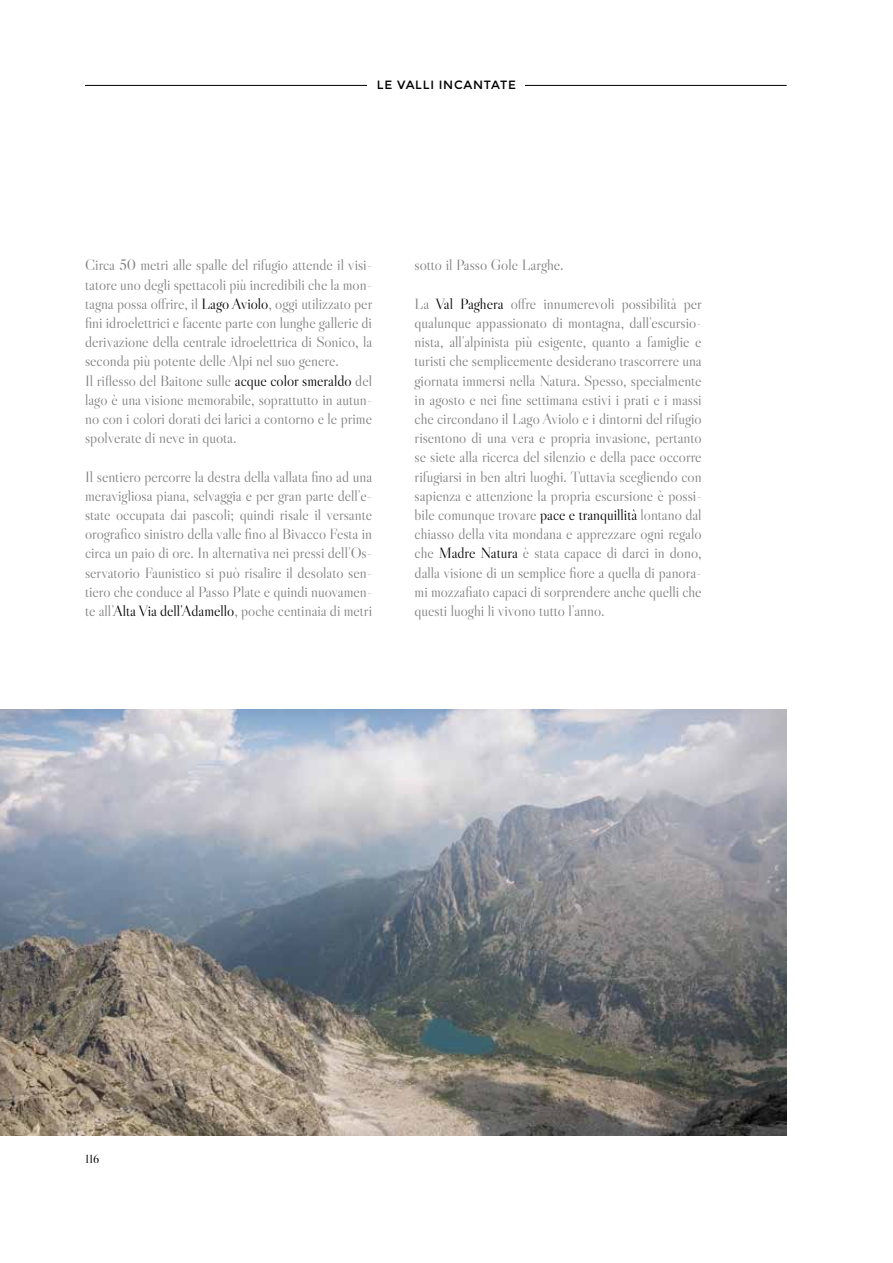
<style>
.page{position:relative;width:893px;height:1263px;background:#fff}
.page>*{position:absolute;margin:0;border:0;box-sizing:border-box;transform-origin:0 0}
.t1{font:15px/19.2px "Libre Caslon Display";color:#808081;text-align:justify}
.t2{font:12px "Montserrat";letter-spacing:.06em;color:#000}
.t3{font:12px "Libre Caslon Display";color:#000}
.s1{color:#020203}
</style>
<div class="page">
<img style="left:0;top:710px;width:787px;height:425px">
<hr style="left:85px;top:85px;width:702px;height:1px;background:#000">
<div style="left:368px;top:77px;width:157px;height:16px;background:#fff"></div>
<p class="t2" style="left:377px;top:80px;width:141px">LE VALLI INCANTATE</p>
<p class="t1" style="left:85px;top:257px;width:289px;text-align:left">Circa 50 metri alle spalle del rifugio attende il visi&shy;tatore uno degli spettacoli più incredibili che la mon&shy;tagna possa offrire, il <span class="s1">Lago Aviolo</span>, oggi utilizzato per fini idroelettrici e facente parte con lunghe gallerie di derivazione della centrale idroelettrica di Sonico, la seconda più potente delle Alpi nel suo genere.<br>Il riflesso del Baitone sulle <span class="s1">acque color smeraldo</span> del lago è una visione memorabile, soprattutto in autun&shy;no con i colori dorati dei larici a contorno e le prime spolverate di neve in quota.</p>
<p class="t1" style="left:85px;top:467px;width:289px">Il sentiero percorre la destra della vallata fino ad una meravigliosa piana, selvaggia e per gran parte dell’e&shy;state occupata dai pascoli; quindi risale il versante orografico sinistro della valle fino al Bivacco Festa in circa un paio di ore. In alternativa nei pressi dell’Os&shy;servatorio Faunistico si può risalire il desolato sen&shy;tiero che conduce al Passo Plate e quindi nuovamen&shy;te all’<span class="s1">Alta Via dell’Adamello</span>, poche centinaia di metri</p>
<p class="t1" style="left:415px;top:257px;width:151px">sotto il Passo Gole Larghe.</p>
<p class="t1" style="left:415px;top:295px;width:289px">La <span class="s1">Val Paghera</span> offre innumerevoli possibilità per qualunque appassionato di montagna, dall’escursio&shy;nista, all’alpinista più esigente, quanto a famiglie e turisti che semplicemente desiderano trascorrere una giornata immersi nella Natura. Spesso, specialmente in agosto e nei fine settimana estivi i prati e i massi che circondano il Lago Aviolo e i dintorni del rifugio risentono di una vera e propria invasione, pertanto se siete alla ricerca del silenzio e della pace occorre rifugiarsi in ben altri luoghi. Tuttavia scegliendo con sapienza e attenzione la propria escursione è possi&shy;bile comunque trovare <span class="s1">pace e tranquillità</span> lontano dal chiasso della vita mondana e apprezzare ogni regalo che <span class="s1">Madre Natura</span> è stata capace di darci in dono, dalla visione di un semplice fiore a quella di panora&shy;mi mozzafiato capaci di sorprendere anche quelli che questi luoghi li vivono tutto l’anno.</p>
<p class="t3" style="left:85px;top:1154px;width:16px">116</p>
</div>
